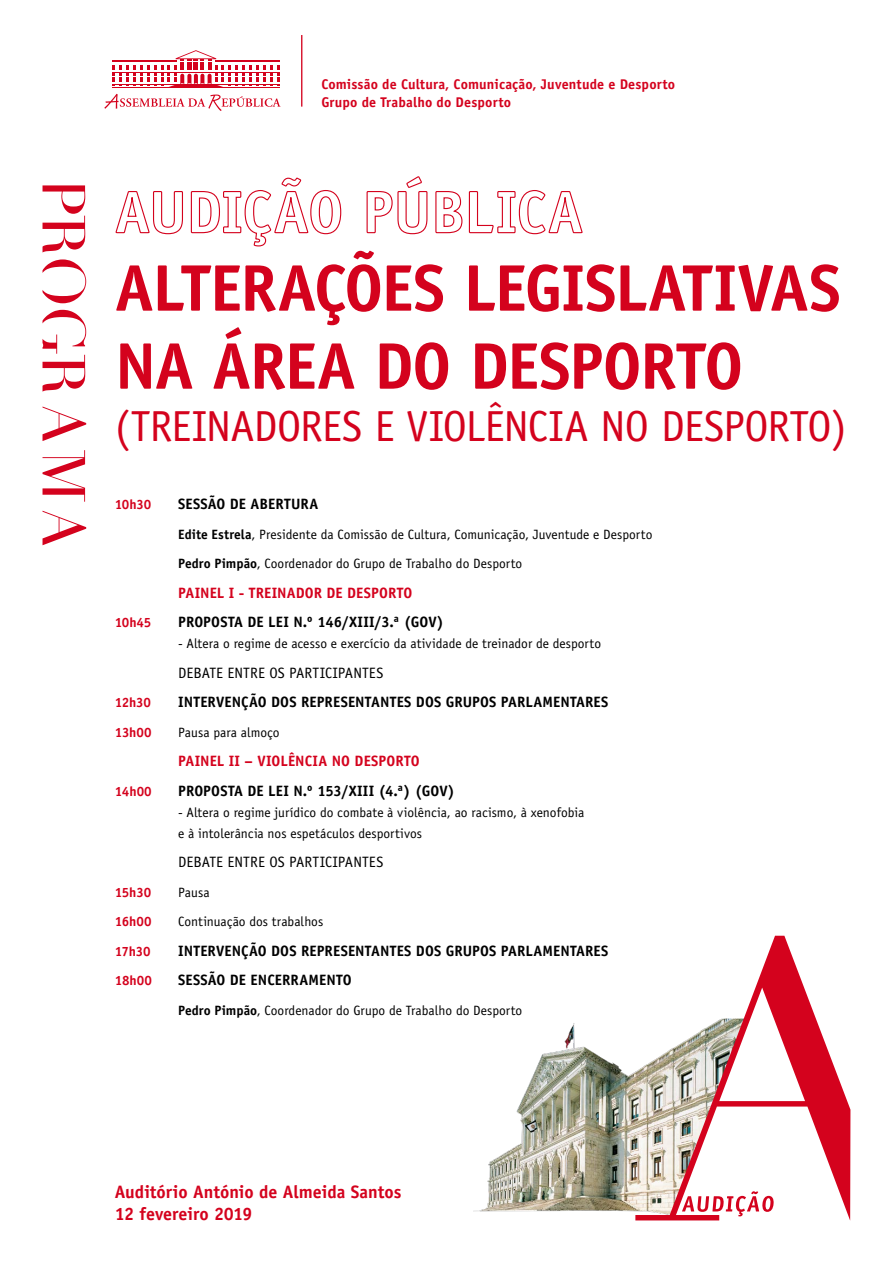
<style>
.page{position:relative;width:893px;height:1263px;background:#fff}
.page>*{position:absolute;margin:0;border:0;box-sizing:border-box;transform-origin:0 0}
.t1{font:700 66px/78px "Officina Sans";letter-spacing:-.02em;color:#d4021d}
.t2{font:43.5px "Officina Sans";letter-spacing:-.02em;color:#d4021d}
.t3{font:700 18px/21.6px "Officina Sans";color:#d4021d}
.t4{font:700 15px "Officina Sans";letter-spacing:.01em;color:#000}
.t5{font:700 15px "Officina Sans";letter-spacing:.01em;color:#d4021d}
.t6{font:15px "Officina Sans";letter-spacing:.005em;color:#000}
.t7{font:700 14.1px/17.7px "Officina Sans";letter-spacing:.01em;color:#d4021d}
.t8{font:13.5px/29.5px "Officina Sans";color:#000}
.t9{font:700 13.5px "Officina Sans";letter-spacing:-.01em;color:#d4021d}
.s1{font-weight:700}
</style>
<div class="page">
<img style="left:473px;top:1023px;width:162px;height:189px">
<svg style="left:635px;top:936px;width:215px;height:284px"></svg>
<svg style="left:682px;top:1191px;width:92px;height:25px"></svg>
<svg style="left:104px;top:94px;width:177px;height:17px"></svg>
<svg style="left:112px;top:50px;width:168px;height:38px"></svg>
<hr style="left:112px;top:61px;width:65px;height:1px;background:#d4021d">
<hr style="left:215px;top:61px;width:65px;height:1px;background:#d4021d">
<hr style="left:301px;top:35px;width:1px;height:72px;background:#d4021d">
<svg style="left:115px;top:191px;width:68px;height:44px"></svg>
<svg style="left:190px;top:177px;width:152px;height:70px"></svg>
<svg style="left:366px;top:176px;width:62px;height:59px"></svg>
<svg style="left:435px;top:190px;width:148px;height:45px"></svg>
<svg style="left:43px;top:185px;width:43px;height:360px"></svg>
<p class="t7" style="left:321px;top:75px;width:355px">Comissão de Cultura, Comunicação, Juventude e Desporto<br>Grupo de Trabalho do Desporto</p>
<h1 class="t1" style="left:115px;top:248px;width:728px">ALTERAÇÕES LEGISLATIVAS<br>NA ÁREA DO DESPORTO</h1>
<h2 class="t2" style="left:115px;top:401px;width:734px">(TREINADORES E VIOLÊNCIA NO DESPORTO)</h2>
<p class="t9" style="left:115px;top:496px;width:38px">10h30</p>
<p class="t4" style="left:178px;top:495px;width:142px">SESSÃO DE ABERTURA</p>
<p class="t8" style="left:178px;top:519px;width:476px"><span class="s1">Edite Estrela</span>, Presidente da Comissão de Cultura, Comunicação, Juventude e Desporto<br><span class="s1">Pedro Pimpão</span>, Coordenador do Grupo de Trabalho do Desporto</p>
<p class="t5" style="left:178px;top:583px;width:236px">PAINEL I - TREINADOR DE DESPORTO</p>
<p class="t9" style="left:115px;top:614px;width:38px">10h45</p>
<p class="t4" style="left:178px;top:613px;width:267px">PROPOSTA DE LEI N.º 146/XIII/3.ª (GOV)</p>
<p class="t8" style="left:178px;top:629px;width:424px">- Altera o regime de acesso e exercício da atividade de treinador de desporto</p>
<p class="t6" style="left:178px;top:664px;width:207px">DEBATE ENTRE OS PARTICIPANTES</p>
<p class="t9" style="left:115px;top:694px;width:38px">12h30</p>
<p class="t4" style="left:178px;top:693px;width:432px">INTERVENÇÃO DOS REPRESENTANTES DOS GRUPOS PARLAMENTARES</p>
<p class="t9" style="left:115px;top:724px;width:38px">13h00</p>
<p class="t8" style="left:178px;top:717px;width:103px">Pausa para almoço</p>
<p class="t5" style="left:178px;top:752px;width:243px">PAINEL II – VIOLÊNCIA NO DESPORTO</p>
<p class="t9" style="left:115px;top:783px;width:39px">14h00</p>
<p class="t4" style="left:178px;top:781px;width:278px">PROPOSTA DE LEI N.º 153/XIII (4.ª) (GOV)</p>
<p class="t8" style="left:178px;top:802px;width:408px;line-height:21px">- Altera o regime jurídico do combate à violência, ao racismo, à xenofobia e à intolerância nos espetáculos desportivos</p>
<p class="t6" style="left:178px;top:853px;width:207px">DEBATE ENTRE OS PARTICIPANTES</p>
<p class="t9" style="left:115px;top:884px;width:38px">15h30</p>
<p class="t8" style="left:178px;top:878px;width:33px">Pausa</p>
<p class="t9" style="left:115px;top:913px;width:38px">16h00</p>
<p class="t8" style="left:178px;top:907px;width:147px">Continuação dos trabalhos</p>
<p class="t9" style="left:115px;top:943px;width:37px">17h30</p>
<p class="t4" style="left:178px;top:941px;width:432px">INTERVENÇÃO DOS REPRESENTANTES DOS GRUPOS PARLAMENTARES</p>
<p class="t9" style="left:115px;top:972px;width:39px">18h00</p>
<p class="t4" style="left:178px;top:971px;width:175px">SESSÃO DE ENCERRAMENTO</p>
<p class="t8" style="left:178px;top:996px;width:346px"><span class="s1">Pedro Pimpão</span>, Coordenador do Grupo de Trabalho do Desporto</p>
<h3 class="t3" style="left:115px;top:1181px;width:288px">Auditório António de Almeida Santos<br>12 fevereiro 2019</h3>
</div>
